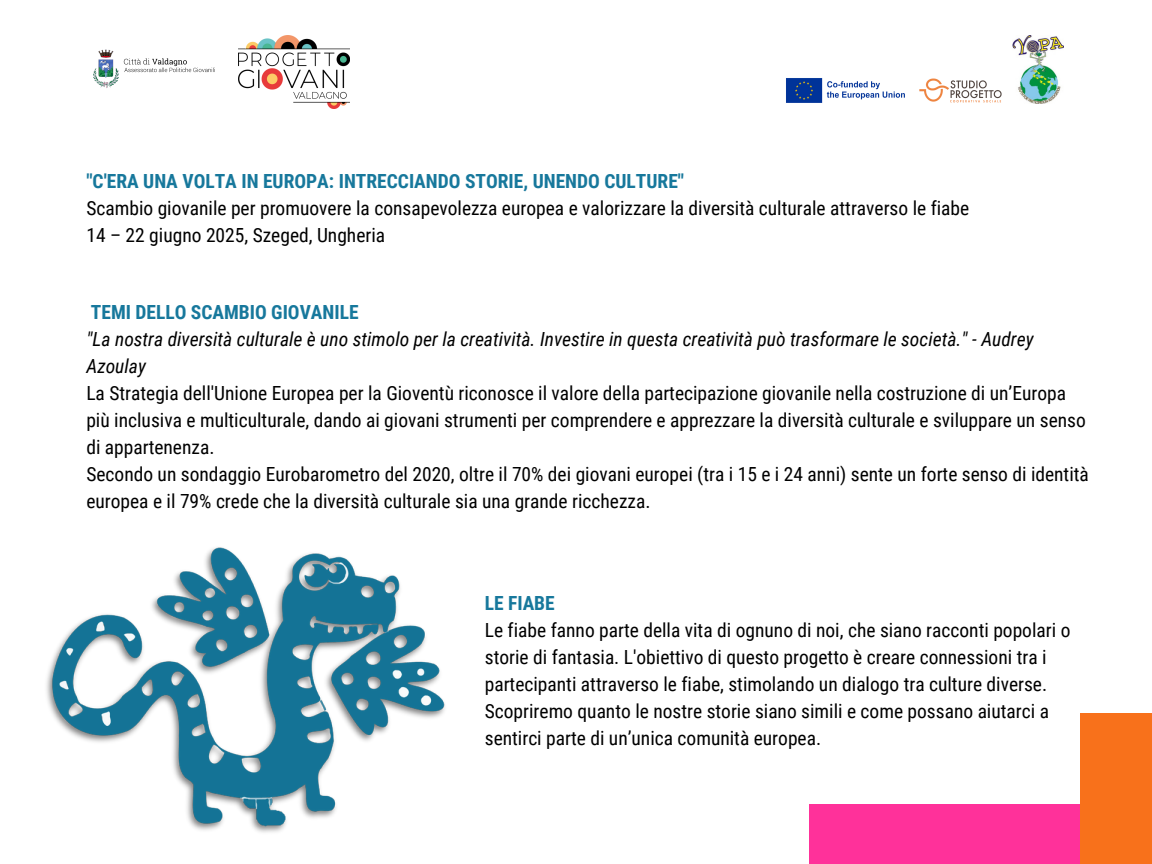
<style>
.page{position:relative;width:1152px;height:864px;background:#fff}
.page>*{position:absolute;margin:0;border:0;box-sizing:border-box;transform-origin:0 0}
.t1{font:19.5px/27px "Roboto Condensed";color:#000}
.t2{font:italic 19.5px/27px "Roboto Condensed";color:#000}
.t3{font:700 19.5px "Roboto Condensed";color:#17789c}
.s1{font-weight:700;color:#17789c}
</style>
<div class="page">
<img style="left:46px;top:547px;width:399px;height:286px">
<img style="left:238px;top:35px;width:112px;height:73px">
<img style="left:93px;top:49px;width:122px;height:39px">
<img style="left:1013px;top:35px;width:50px;height:69px">
<img style="left:919px;top:78px;width:83px;height:25px">
<img style="left:786px;top:78px;width:119px;height:25px">
<div style="left:809px;top:805px;width:343px;height:59px;background:#ff319a"></div>
<div style="left:1080px;top:714px;width:72px;height:150px;background:#f8711b"></div>
<p class="t3" style="left:86px;top:170px;width:599px">"C'ERA UNA VOLTA IN EUROPA: INTRECCIANDO STORIE, UNENDO CULTURE"</p>
<p class="t1" style="left:86px;top:195px;width:884px">Scambio giovanile per promuovere la consapevolezza europea e valorizzare la diversità culturale attraverso le fiabe<br>14 – 22 giugno 2025, Szeged, Ungheria</p>
<p class="t3" style="left:91px;top:301px;width:269px">TEMI DELLO SCAMBIO GIOVANILE</p>
<p class="t2" style="left:86px;top:326px;width:949px">"La nostra diversità culturale è uno stimolo per la creatività. Investire in questa creatività può trasformare le società." - Audrey<br>Azoulay</p>
<p class="t1" style="left:86px;top:380px;width:1004px">La Strategia dell'Unione Europea per la Gioventù riconosce il valore della partecipazione giovanile nella costruzione di un’Europa più inclusiva e multiculturale, dando ai giovani strumenti per comprendere e apprezzare la diversità culturale e sviluppare un senso di appartenenza.<br>Secondo un sondaggio Eurobarometro del 2020, oltre il 70% dei giovani europei (tra i 15 e i 24 anni) sente un forte senso di identità europea e il 79% crede che la diversità culturale sia una grande ricchezza.</p>
<p class="t1" style="left:485px;top:590px;width:587px"><span class="s1">LE FIABE<br></span>Le fiabe fanno parte della vita di ognuno di noi, che siano racconti popolari o storie di fantasia. L'obiettivo di questo progetto è creare connessioni tra i partecipanti attraverso le fiabe, stimolando un dialogo tra culture diverse.<br>Scopriremo quanto le nostre storie siano simili e come possano aiutarci a sentirci parte di un’unica comunità europea.</p>
</div>
